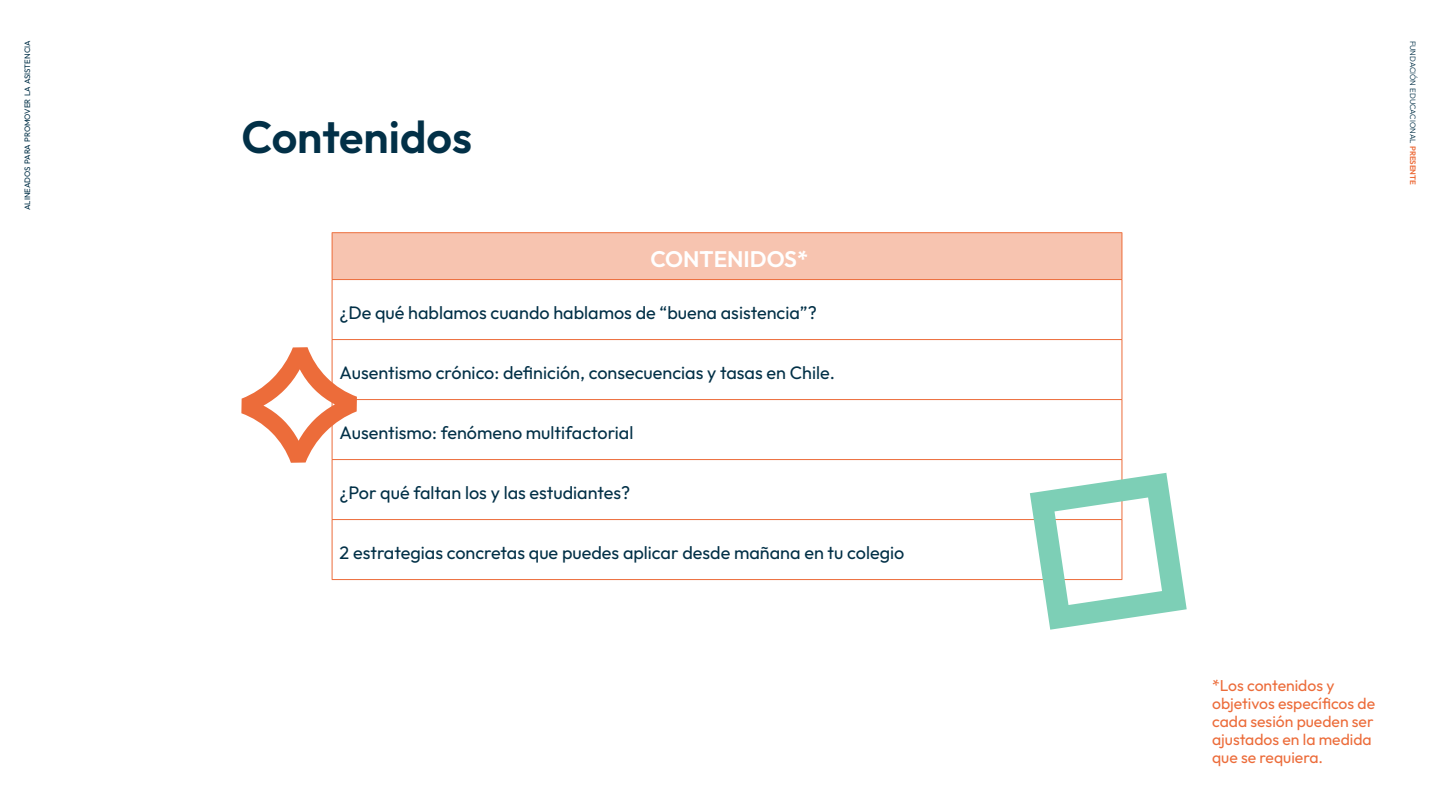
<style>
.page{position:relative;width:1440px;height:810px;background:#fff}
.page>*{position:absolute;margin:0;border:0;box-sizing:border-box;transform-origin:0 0}
.t1{font:600 45px "Outfit";color:#023047}
.t2{font:600 22.5px "Outfit";color:#fff}
.t3{font:18px "Outfit";color:#023047}
.t4{font:15.75px/18px "Outfit";color:#ec6c3a}
.t5{font:7.88px "Outfit";color:#023047}
.t6{font:300 7.88px "Outfit";color:#023047}
.s1{font-weight:600;color:#ec6c3a}
</style>
<div class="page">
<div style="left:332px;top:233px;width:790px;height:47px;background:#f7c4b0"></div>
<svg style="left:333px;top:280px;width:789px;height:241px"></svg>
<hr style="left:332px;top:339px;width:790px;height:1px;background:#ec6c3a">
<hr style="left:332px;top:399px;width:790px;height:1px;background:#ec6c3a">
<hr style="left:332px;top:459px;width:790px;height:1px;background:#ec6c3a">
<hr style="left:332px;top:519px;width:790px;height:1px;background:#ec6c3a">
<hr style="left:332px;top:579px;width:790px;height:1px;background:#ec6c3a">
<hr style="left:332px;top:232px;width:790px;height:1px;background:#ec6c3a">
<hr style="left:332px;top:279px;width:790px;height:1px;background:#ec6c3a">
<hr style="left:332px;top:233px;width:1px;height:46px;background:#ec6c3a">
<hr style="left:1122px;top:233px;width:1px;height:46px;background:#ec6c3a">
<hr style="left:332px;top:280px;width:1px;height:59px;background:#ec6c3a">
<hr style="left:1122px;top:280px;width:1px;height:59px;background:#ec6c3a">
<hr style="left:332px;top:340px;width:1px;height:59px;background:#ec6c3a">
<hr style="left:1122px;top:340px;width:1px;height:59px;background:#ec6c3a">
<hr style="left:1122px;top:400px;width:1px;height:59px;background:#ec6c3a">
<hr style="left:332px;top:460px;width:1px;height:59px;background:#ec6c3a">
<hr style="left:1122px;top:460px;width:1px;height:59px;background:#ec6c3a">
<hr style="left:332px;top:520px;width:1px;height:59px;background:#ec6c3a">
<svg style="left:241px;top:347px;width:116px;height:116px"></svg>
<svg style="left:1030px;top:473px;width:157px;height:157px"></svg>
<p class="t5" style="left:22px;top:210px;width:171px;rotate:-90deg">alineados para promover la asistencia</p>
<p class="t6" style="left:1418px;top:40px;width:146px;rotate:90deg">fundación educacional <span class="s1">presente</span></p>
<h1 class="t1" style="left:241px;top:108px;width:232px">Contenidos</h1>
<p class="t2" style="left:650px;top:245px;width:159px">CONTENIDOS*</p>
<p class="t3" style="left:340px;top:301px;width:479px">¿De qué hablamos cuando hablamos de “buena asistencia”?</p>
<p class="t3" style="left:340px;top:361px;width:497px">Ausentismo crónico: definición, consecuencias y tasas en Chile.</p>
<p class="t3" style="left:340px;top:421px;width:295px">Ausentismo: fenómeno multifactorial</p>
<p class="t3" style="left:340px;top:481px;width:292px">¿Por qué faltan los y las estudiantes?</p>
<p class="t3" style="left:340px;top:541px;width:566px">2 estrategias concretas que puedes aplicar desde mañana en tu colegio</p>
<p class="t4" style="left:1212px;top:677px;width:165px">*Los contenidos y objetivos específicos de cada sesión pueden ser ajustados en la medida que se requiera.</p>
</div>
